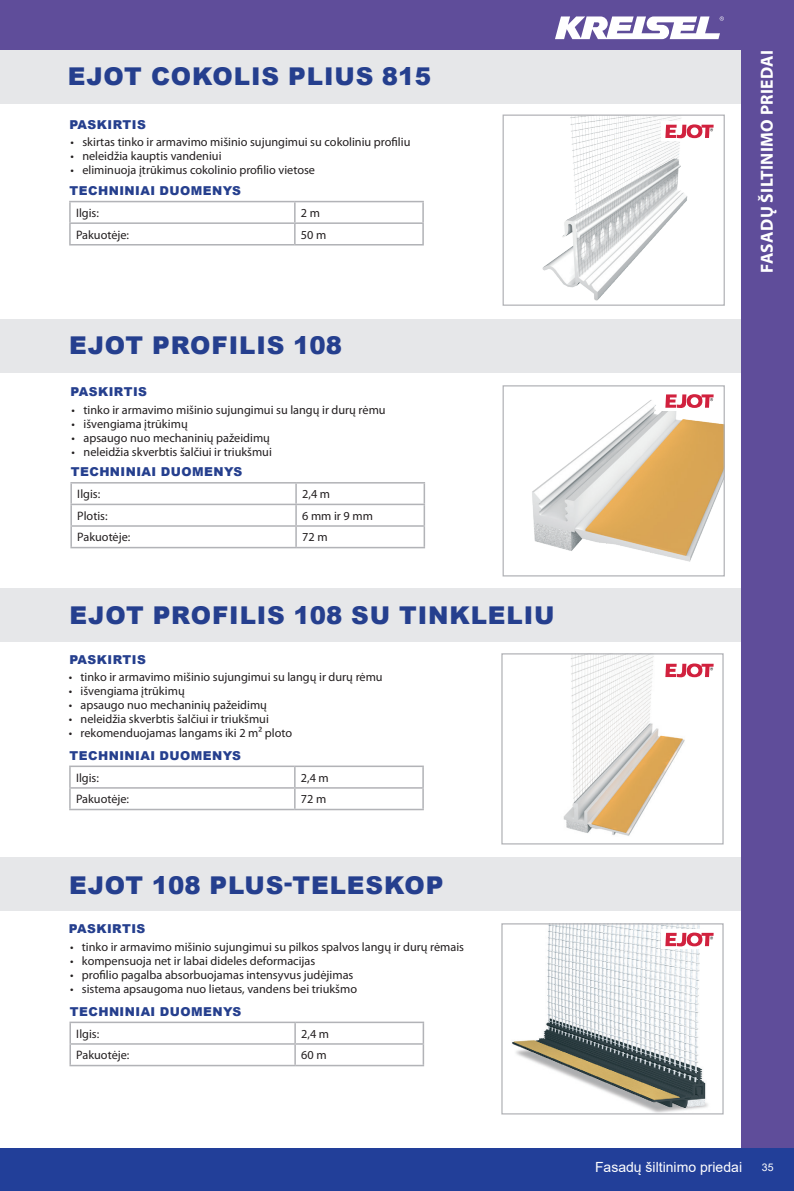
<style>
.page{position:relative;width:794px;height:1191px;background:#fff}
.page>*{position:absolute;margin:0;border:0;box-sizing:border-box;transform-origin:0 0}
.t1{font:900 24.5px "Arial";letter-spacing:.035em;color:#253f8e}
.t2{font:700 17.5px "Myriad Pro";letter-spacing:.02em;color:#fff}
.t3{font:14px "Arial";color:#fff}
.t4{font:12.25px "Myriad Pro";color:#231f20}
.t5{font:900 12.25px "Arial";letter-spacing:.035em;color:#253f8e}
.t6{font:10.5px "Arial";color:#fff}
</style>
<div class="page">
<div style="left:0;top:39px;width:759px;height:65px;background:#e6e7e9"></div>
<div style="left:0;top:319px;width:752px;height:54px;background:#e6e7e9"></div>
<div style="left:0;top:588px;width:752px;height:54px;background:#e6e7e9"></div>
<div style="left:0;top:857px;width:752px;height:53px;background:#e6e7e9"></div>
<div style="left:741px;top:0;width:53px;height:1191px;background:#5f4d9a"></div>
<div style="left:0;top:0;width:794px;height:50px;background:#5f4d9a"></div>
<svg style="left:555px;top:16px;width:169px;height:23px"></svg>
<hr style="left:69px;top:201px;width:226px;height:1px;background:#b2b3b7">
<hr style="left:69px;top:202px;width:2px;height:20px;background:#b2b3b7">
<hr style="left:295px;top:201px;width:129px;height:1px;background:#b2b3b7">
<hr style="left:422px;top:202px;width:2px;height:20px;background:#b2b3b7">
<hr style="left:69px;top:222px;width:226px;height:2px;background:#b2b3b7">
<hr style="left:69px;top:224px;width:2px;height:20px;background:#b2b3b7">
<hr style="left:295px;top:222px;width:129px;height:2px;background:#b2b3b7">
<svg style="left:294px;top:202px;width:1px;height:42px"></svg>
<hr style="left:422px;top:224px;width:2px;height:20px;background:#b2b3b7">
<hr style="left:69px;top:244px;width:226px;height:1px;background:#b2b3b7">
<hr style="left:295px;top:244px;width:129px;height:1px;background:#b2b3b7">
<hr style="left:70px;top:482px;width:226px;height:1px;background:#b2b3b7">
<hr style="left:70px;top:483px;width:2px;height:20px;background:#b2b3b7">
<hr style="left:296px;top:482px;width:129px;height:1px;background:#b2b3b7">
<hr style="left:295px;top:483px;width:2px;height:20px;background:#b2b3b7">
<hr style="left:423px;top:483px;width:2px;height:20px;background:#b2b3b7">
<hr style="left:70px;top:503px;width:226px;height:2px;background:#b2b3b7">
<hr style="left:70px;top:505px;width:2px;height:20px;background:#b2b3b7">
<hr style="left:296px;top:503px;width:129px;height:2px;background:#b2b3b7">
<hr style="left:295px;top:505px;width:2px;height:20px;background:#b2b3b7">
<hr style="left:423px;top:505px;width:2px;height:20px;background:#b2b3b7">
<hr style="left:70px;top:525px;width:226px;height:2px;background:#b2b3b7">
<hr style="left:70px;top:527px;width:2px;height:20px;background:#b2b3b7">
<hr style="left:296px;top:525px;width:129px;height:2px;background:#b2b3b7">
<hr style="left:295px;top:527px;width:2px;height:20px;background:#b2b3b7">
<hr style="left:423px;top:527px;width:2px;height:20px;background:#b2b3b7">
<hr style="left:70px;top:547px;width:226px;height:1px;background:#b2b3b7">
<hr style="left:296px;top:547px;width:129px;height:1px;background:#b2b3b7">
<hr style="left:69px;top:765px;width:226px;height:2px;background:#b2b3b7">
<hr style="left:69px;top:767px;width:2px;height:20px;background:#b2b3b7">
<hr style="left:295px;top:765px;width:129px;height:2px;background:#b2b3b7">
<hr style="left:422px;top:767px;width:2px;height:20px;background:#b2b3b7">
<hr style="left:69px;top:787px;width:226px;height:1px;background:#b2b3b7">
<hr style="left:69px;top:788px;width:2px;height:20px;background:#b2b3b7">
<hr style="left:295px;top:787px;width:129px;height:1px;background:#b2b3b7">
<svg style="left:294px;top:767px;width:1px;height:41px"></svg>
<hr style="left:422px;top:788px;width:2px;height:20px;background:#b2b3b7">
<hr style="left:69px;top:808px;width:226px;height:2px;background:#b2b3b7">
<hr style="left:295px;top:808px;width:129px;height:2px;background:#b2b3b7">
<hr style="left:69px;top:1021px;width:226px;height:2px;background:#b2b3b7">
<hr style="left:69px;top:1023px;width:2px;height:20px;background:#b2b3b7">
<hr style="left:295px;top:1021px;width:129px;height:2px;background:#b2b3b7">
<hr style="left:294px;top:1023px;width:2px;height:20px;background:#b2b3b7">
<hr style="left:422px;top:1023px;width:2px;height:20px;background:#b2b3b7">
<hr style="left:69px;top:1043px;width:226px;height:1px;background:#b2b3b7">
<hr style="left:69px;top:1044px;width:2px;height:20px;background:#b2b3b7">
<hr style="left:295px;top:1043px;width:129px;height:1px;background:#b2b3b7">
<hr style="left:294px;top:1044px;width:2px;height:20px;background:#b2b3b7">
<hr style="left:422px;top:1044px;width:2px;height:20px;background:#b2b3b7">
<hr style="left:69px;top:1064px;width:226px;height:2px;background:#b2b3b7">
<hr style="left:295px;top:1064px;width:129px;height:2px;background:#b2b3b7">
<img style="left:542px;top:116px;width:146px;height:185px">
<div style="left:502px;top:114px;width:223px;height:192px;border:1px solid #b2b3b7"></div>
<img style="left:532px;top:400px;width:191px;height:162px">
<div style="left:502px;top:385px;width:223px;height:191px;border:1px solid #b2b3b7"></div>
<img style="left:563px;top:655px;width:122px;height:181px">
<div style="left:501px;top:653px;width:222px;height:191px;border:1px solid #b2b3b7"></div>
<img style="left:512px;top:925px;width:196px;height:187px">
<div style="left:501px;top:923px;width:222px;height:191px;border:1px solid #b2b3b7"></div>
<div style="left:661px;top:660px;width:56px;height:19px;background:#fff"></div>
<svg style="left:665px;top:663px;width:48px;height:14px"></svg>
<div style="left:661px;top:929px;width:56px;height:19px;background:#fff"></div>
<svg style="left:665px;top:932px;width:48px;height:14px"></svg>
<div style="left:661px;top:391px;width:56px;height:19px;background:#fff"></div>
<svg style="left:665px;top:394px;width:48px;height:14px"></svg>
<div style="left:661px;top:121px;width:56px;height:20px;background:#fff"></div>
<svg style="left:665px;top:124px;width:48px;height:15px"></svg>
<div style="left:0;top:1148px;width:794px;height:43px;background:#223f99"></div>
<h1 class="t1" style="left:68px;top:58px;width:365px">EJOT COKOLIS PLIUS 815</h1>
<p class="t5" style="left:69px;top:115px;width:78px">PASKIRTIS</p>
<p class="t4" style="left:70px;top:135px;width:341px">• skirtas tinko ir armavimo mišinio sujungimui su cokoliniu profiliu</p>
<p class="t4" style="left:70px;top:149px;width:153px">• neleidžia kauptis vandeniui</p>
<p class="t4" style="left:70px;top:163px;width:246px">• eliminuoja įtrūkimus cokolinio profilio vietose</p>
<p class="t5" style="left:70px;top:182px;width:173px">TECHNINIAI DUOMENYS</p>
<p class="t4" style="left:76px;top:205px;width:24px">Ilgis:</p>
<p class="t4" style="left:301px;top:205px;width:21px">2 m</p>
<p class="t4" style="left:76px;top:227px;width:55px">Pakuotėje:</p>
<p class="t4" style="left:301px;top:227px;width:27px">50 m</p>
<h1 class="t1" style="left:69px;top:327px;width:274px">EJOT PROFILIS 108</h1>
<p class="t5" style="left:71px;top:382px;width:78px">PASKIRTIS</p>
<p class="t4" style="left:72px;top:402px;width:315px">• tinko ir armavimo mišinio sujungimui su langų ir durų rėmu</p>
<p class="t4" style="left:72px;top:416px;width:118px">• išvengiama įtrūkimų</p>
<p class="t4" style="left:72px;top:430px;width:200px">• apsaugo nuo mechaninių pažeidimų</p>
<p class="t4" style="left:72px;top:444px;width:202px">• neleidžia skverbtis šalčiui ir triukšmui</p>
<p class="t5" style="left:71px;top:463px;width:173px">TECHNINIAI DUOMENYS</p>
<p class="t4" style="left:77px;top:486px;width:24px">Ilgis:</p>
<p class="t4" style="left:302px;top:486px;width:29px">2,4 m</p>
<p class="t4" style="left:77px;top:508px;width:32px">Plotis:</p>
<p class="t4" style="left:302px;top:508px;width:72px">6 mm ir 9 mm</p>
<p class="t4" style="left:77px;top:530px;width:55px">Pakuotėje:</p>
<p class="t4" style="left:302px;top:530px;width:27px">72 m</p>
<h1 class="t1" style="left:70px;top:597px;width:486px">EJOT PROFILIS 108 SU TINKLELIU</h1>
<p class="t5" style="left:69px;top:650px;width:78px">PASKIRTIS</p>
<p class="t4" style="left:69px;top:669px;width:315px">• tinko ir armavimo mišinio sujungimui su langų ir durų rėmu</p>
<p class="t4" style="left:69px;top:683px;width:118px">• išvengiama įtrūkimų</p>
<p class="t4" style="left:69px;top:697px;width:200px">• apsaugo nuo mechaninių pažeidimų</p>
<p class="t4" style="left:69px;top:711px;width:202px">• neleidžia skverbtis šalčiui ir triukšmui</p>
<p class="t4" style="left:69px;top:725px;width:225px">• rekomenduojamas langams iki 2 m² ploto</p>
<p class="t5" style="left:70px;top:746px;width:173px">TECHNINIAI DUOMENYS</p>
<p class="t4" style="left:76px;top:770px;width:24px">Ilgis:</p>
<p class="t4" style="left:301px;top:770px;width:29px">2,4 m</p>
<p class="t4" style="left:76px;top:791px;width:55px">Pakuotėje:</p>
<p class="t4" style="left:301px;top:791px;width:27px">72 m</p>
<h1 class="t1" style="left:69px;top:867px;width:376px">EJOT 108 PLUS-TELESKOP</h1>
<p class="t5" style="left:69px;top:920px;width:78px">PASKIRTIS</p>
<p class="t4" style="left:70px;top:939px;width:395px">• tinko ir armavimo mišinio sujungimui su pilkos spalvos langų ir durų rėmais</p>
<p class="t4" style="left:70px;top:953px;width:247px">• kompensuoja net ir labai dideles deformacijas</p>
<p class="t4" style="left:70px;top:967px;width:285px">• profilio pagalba absorbuojamas intensyvus judėjimas</p>
<p class="t4" style="left:70px;top:981px;width:288px">• sistema apsaugoma nuo lietaus, vandens bei triukšmo</p>
<p class="t5" style="left:70px;top:1002px;width:173px">TECHNINIAI DUOMENYS</p>
<p class="t4" style="left:76px;top:1026px;width:24px">Ilgis:</p>
<p class="t4" style="left:301px;top:1026px;width:29px">2,4 m</p>
<p class="t4" style="left:76px;top:1047px;width:55px">Pakuotėje:</p>
<p class="t4" style="left:301px;top:1047px;width:27px">60 m</p>
<h2 class="t2" style="left:757px;top:273px;width:224px;rotate:-90deg">FASADŲ ŠILTINIMO PRIEDAI</h2>
<p class="t3" style="left:595px;top:1157px;width:149px">Fasadų šiltinimo priedai</p>
<p class="t6" style="left:762px;top:1160px;width:13px">35</p>
</div>
